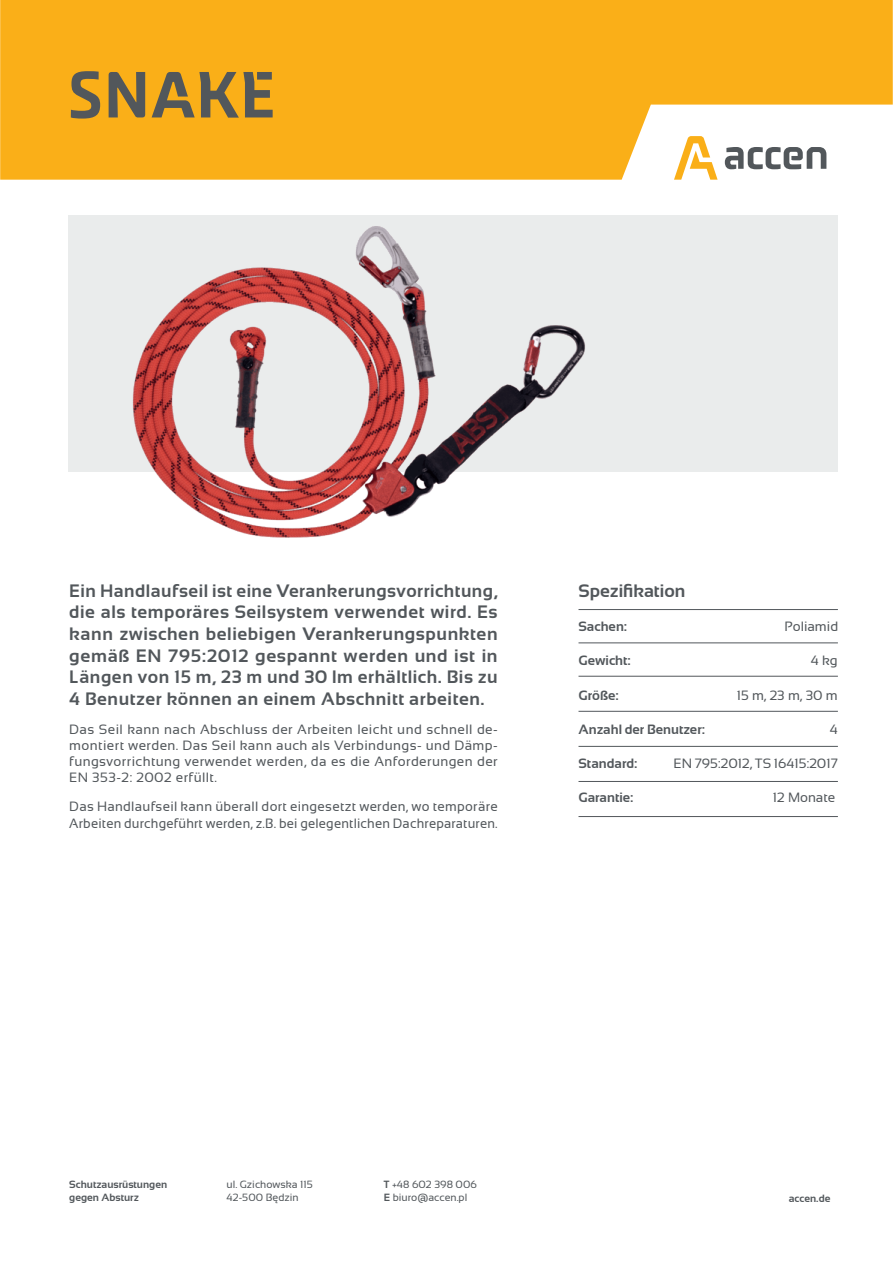
<style>
.page{position:relative;width:893px;height:1263px;background:#fff}
.page>*{position:absolute;margin:0;border:0;box-sizing:border-box;transform-origin:0 0}
.t1{font:67.5px "Accen";color:#52575b}
.t2{font:700 18px/21.6px "Sansation";letter-spacing:.03em;color:#52575b;text-align:justify}
.t3{font:700 18px "Sansation";color:#52575b}
.t4{font:13.5px/16.2px "Sansation";letter-spacing:.025em;color:#52575b;text-align:justify}
.t5{font:700 13.5px "Sansation";color:#52575b}
.t6{font:13.5px "Sansation";color:#52575b}
.t7{font:10.5px/13.2px "Sansation";color:#52575b}
.t8{font:700 10.5px/12.6px "Sansation";color:#52575b}
.s1{font-weight:700}
</style>
<div class="page">
<svg style="left:0;top:0;width:893px;height:180px;background:#f9b731"></svg>
<div style="left:68px;top:215px;width:770px;height:257px;background:#eaecec"></div>
<hr style="left:578px;top:746px;width:260px;height:1px;background:#52575b">
<hr style="left:578px;top:781px;width:260px;height:1px;background:#52575b">
<hr style="left:578px;top:816px;width:260px;height:1px;background:#52575b">
<hr style="left:578px;top:676px;width:260px;height:1px;background:#52575b">
<hr style="left:578px;top:711px;width:260px;height:1px;background:#52575b">
<hr style="left:578px;top:642px;width:260px;height:1px;background:#52575b">
<hr style="left:578px;top:609px;width:260px;height:1px;background:#52575b">
<img style="left:132px;top:226px;width:453px;height:312px">
<h1 class="t1" style="left:68px;top:56px;width:208px">SNAKE</h1>
<p class="t2" style="left:69px;top:580px;width:430px">Ein Handlaufseil ist eine Verankerungsvorrichtung, die als temporäres Seilsystem verwendet wird. Es kann zwischen beliebigen Verankerungspunkten gemäß EN 795:2012 gespannt werden und ist in Längen von 15 m, 23 m und 30 lm erhältlich. Bis zu 4 Benutzer können an einem Abschnitt arbeiten.</p>
<p class="t4" style="left:69px;top:721px;width:430px">Das Seil kann nach Abschluss der Arbeiten leicht und schnell de&shy;montiert werden. Das Seil kann auch als Verbindungs- und Dämp&shy;fungsvorrichtung verwendet werden, da es die Anforderungen der EN 353-2: 2002 erfüllt.</p>
<p class="t4" style="left:69px;top:798px;width:430px">Das Handlaufseil kann überall dort eingesetzt werden, wo temporäre<br>Arbeiten durchgeführt werden, z.B. bei gelegentlichen Dachreparaturen.</p>
<h2 class="t3" style="left:578px;top:580px;width:108px">Spezifikation</h2>
<p class="t5" style="left:578px;top:619px;width:50px">Sachen:</p>
<p class="t6" style="left:784px;top:619px;width:55px">Poliamid</p>
<p class="t5" style="left:578px;top:653px;width:54px">Gewicht:</p>
<p class="t4" style="left:811px;top:652px;width:28px">4 kg</p>
<p class="t5" style="left:578px;top:687px;width:42px">Größe:</p>
<p class="t4" style="left:737px;top:687px;width:102px">15 m, 23 m, 30 m</p>
<p class="t5" style="left:578px;top:721px;width:128px">Anzahl der Benutzer:</p>
<p class="t4" style="left:830px;top:721px;width:10px">4</p>
<p class="t5" style="left:578px;top:756px;width:60px">Standard:</p>
<p class="t6" style="left:674px;top:756px;width:166px">EN 795:2012, TS 16415:2017</p>
<p class="t5" style="left:578px;top:790px;width:56px">Garantie:</p>
<p class="t6" style="left:773px;top:790px;width:64px">12 Monate</p>
<p class="t8" style="left:69px;top:1178px;width:99px">Schutzausrüstungen gegen Absturz</p>
<p class="t7" style="left:227px;top:1178px;width:88px">ul. Gzichowska 115<br>42-500 Będzin</p>
<p class="t7" style="left:384px;top:1178px;width:95px"><span class="s1">T</span> +48 602 398 006<br><span class="s1">E</span> biuro@accen.pl</p>
<p class="t8" style="left:789px;top:1192px;width:43px">accen.de</p>
</div>
